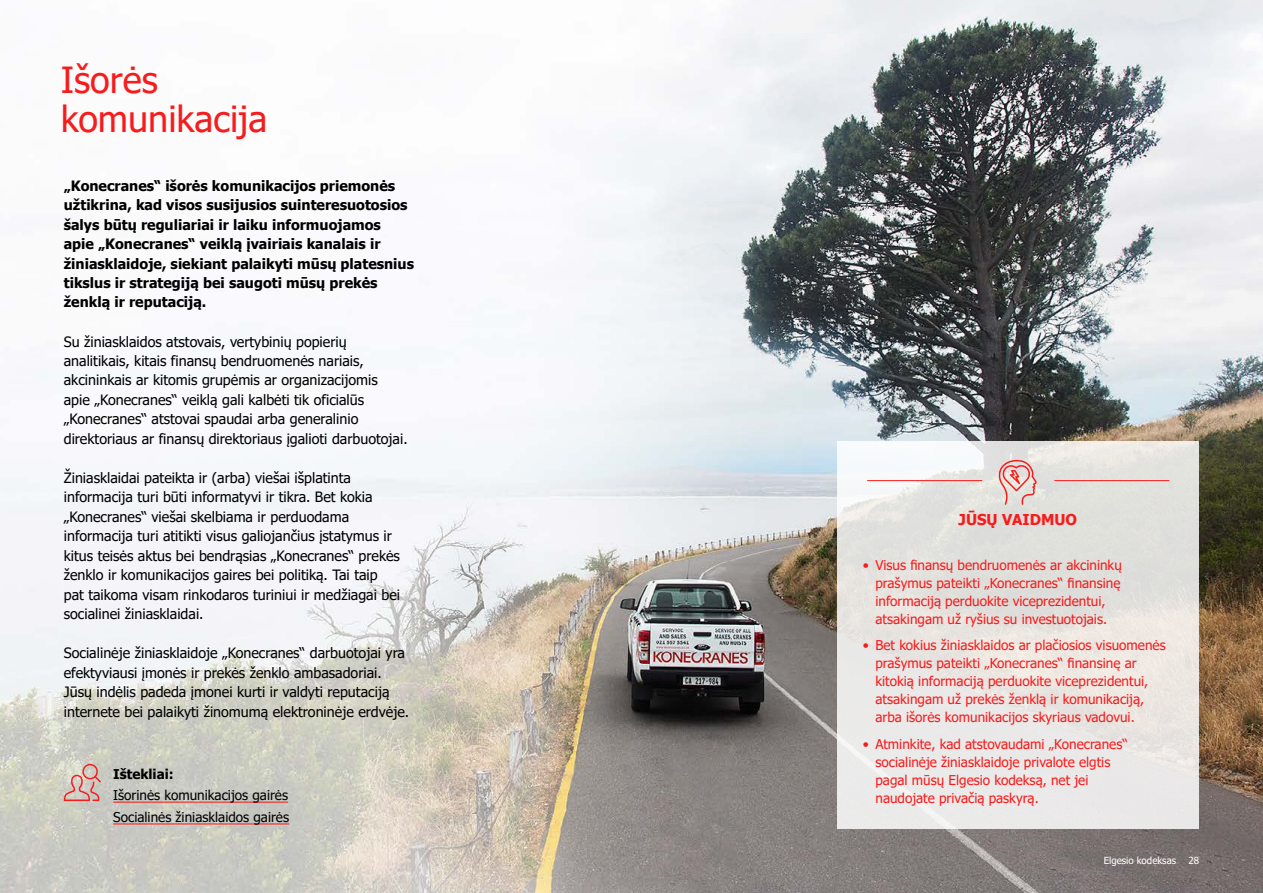
<style>
.page{position:relative;width:1263px;height:893px;background:#fff}
.page>*{position:absolute;margin:0;border:0;box-sizing:border-box;transform-origin:0 0}
.t1{font:36px/39px "Tahoma";color:#f71c1c}
.t2{font:700 15px "Tahoma";color:#f71c1c}
.t3{font:14.25px/19.5px "Tahoma";color:#000}
.t4{font:700 14.25px/19.5px "Tahoma";color:#000}
.t5{font:13.5px/18px "Tahoma";color:#f71c1c}
.t6{font:13.5px/21.8px "Tahoma";color:#000}
.t7{font:700 13.5px "Tahoma";color:#000}
.t8{font:9.75px "Tahoma";color:#fff}
</style>
<div class="page">
<img style="left:0;top:0;width:1263px;height:893px">
<hr style="left:113px;top:802px;width:175px;height:1px;background:#f71c1c">
<hr style="left:113px;top:823px;width:176px;height:1px;background:#f71c1c">
<svg style="left:64px;top:764px;width:37px;height:37px"></svg>
<svg style="left:838px;top:442px;width:361px;height:387px;background:#e7e6e3"></svg>
<svg style="left:999px;top:460px;width:38px;height:45px;background:#e7bab6"></svg>
<hr style="left:867px;top:480px;width:115px;height:1px;background:#f71c1c">
<hr style="left:1055px;top:480px;width:114px;height:1px;background:#f71c1c">
<h1 class="t1" style="left:61px;top:62px;width:208px">Išorės komunikacija</h1>
<p class="t4" style="left:64px;top:176px;width:352px">„Konecranes“ išorės komunikacijos priemonės užtikrina, kad visos susijusios suinteresuotosios šalys būtų reguliariai ir laiku informuojamos apie „Konecranes“ veiklą įvairiais kanalais ir žiniasklaidoje, siekiant palaikyti mūsų platesnius tikslus ir strategiją bei saugoti mūsų prekės ženklą ir reputaciją.</p>
<p class="t3" style="left:64px;top:332px;width:345px">Su žiniasklaidos atstovais, vertybinių popierių analitikais, kitais finansų bendruomenės nariais, akcininkais ar kitomis grupėmis ar organizacijomis<br>apie „Konecranes“ veiklą gali kalbėti tik oficialūs „Konecranes“ atstovai spaudai arba generalinio direktoriaus ar finansų direktoriaus įgalioti darbuotojai.</p>
<p class="t3" style="left:64px;top:469px;width:338px">Žiniasklaidai pateikta ir (arba) viešai išplatinta informacija turi būti informatyvi ir tikra. Bet kokia „Konecranes“ viešai skelbiama ir perduodama informacija turi atitikti visus galiojančius įstatymus ir kitus teisės aktus bei bendrąsias „Konecranes“ prekės ženklo ir komunikacijos gaires bei politiką. Tai taip pat taikoma visam rinkodaros turiniui ir medžiagai bei socialinei žiniasklaidai.</p>
<p class="t3" style="left:64px;top:644px;width:347px">Socialinėje žiniasklaidoje „Konecranes“ darbuotojai yra efektyviausi įmonės ir prekės ženklo ambasadoriai.<br>Jūsų indėlis padeda įmonei kurti ir valdyti reputaciją internete bei palaikyti žinomumą elektroninėje erdvėje.</p>
<p class="t7" style="left:113px;top:765px;width:62px">Ištekliai:</p>
<p class="t6" style="left:113px;top:785px;width:177px">Išorinės komunikacijos gairės<br>Socialinės žiniasklaidos gairės</p>
<p class="t2" style="left:958px;top:509px;width:120px">JŪSŲ VAIDMUO</p>
<p class="t5" style="left:875px;top:556px;width:248px;text-indent:-13px">• Visus finansų bendruomenės ar akcininkų prašymus pateikti „Konecranes“ finansinę informaciją perduokite viceprezidentui, atsakingam už ryšius su investuotojais.</p>
<p class="t5" style="left:875px;top:637px;width:292px;text-indent:-13px">• Bet kokius žiniasklaidos ar plačiosios visuomenės prašymus pateikti „Konecranes“ finansinę ar kitokią informaciją perduokite viceprezidentui, atsakingam už prekės ženklą ir komunikaciją, arba išorės komunikacijos skyriaus vadovui.</p>
<p class="t5" style="left:875px;top:735px;width:254px;text-indent:-13px">• Atminkite, kad atstovaudami „Konecranes“ socialinėje žiniasklaidoje privalote elgtis pagal mūsų Elgesio kodeksą, net jei naudojate privačią paskyrą.</p>
<p class="t8" style="left:1104px;top:854px;width:74px">Elgesio kodeksas</p>
<p class="t8" style="left:1188px;top:854px;width:12px">28</p>
</div>
